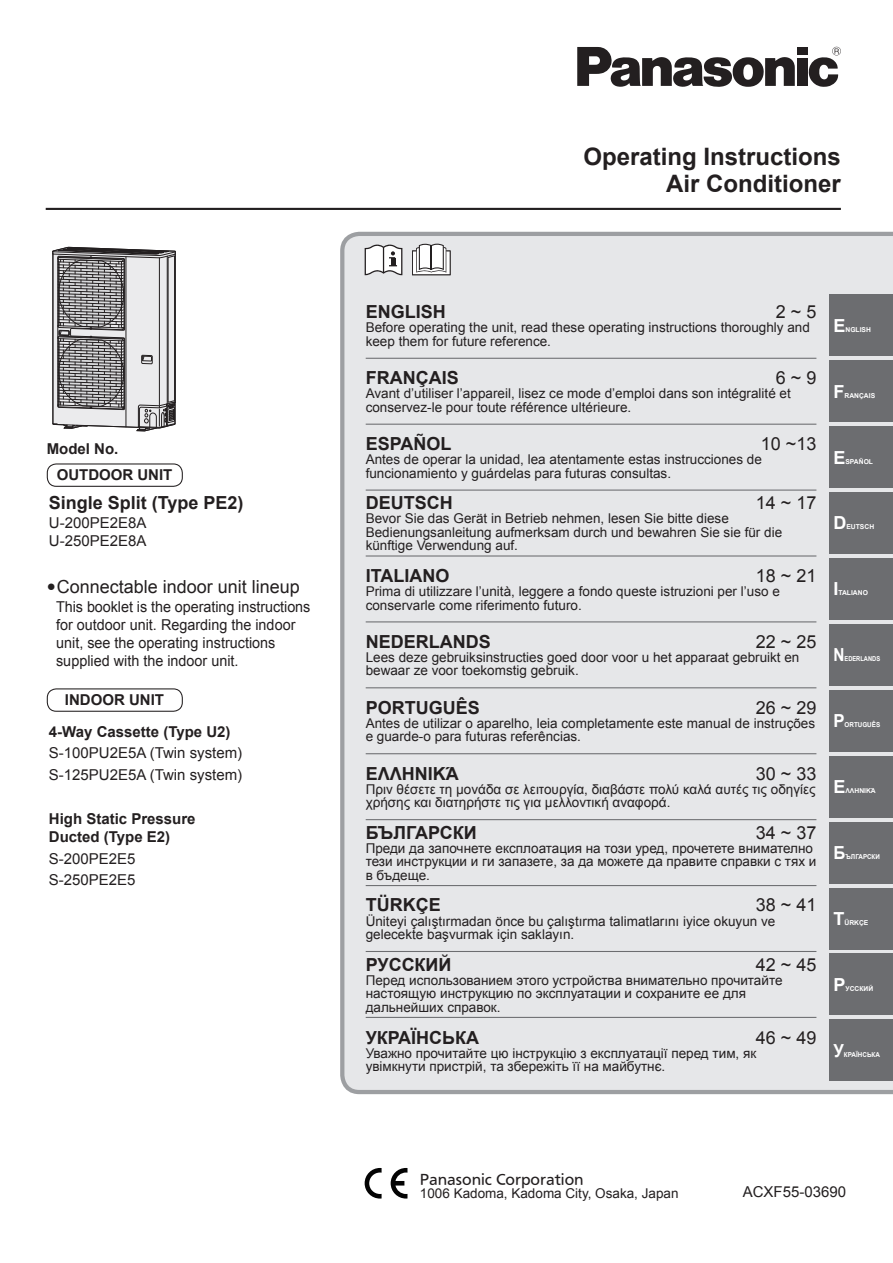
<style>
.page{position:relative;width:893px;height:1263px;background:#fff}
.page>*{position:absolute;margin:0;border:0;box-sizing:border-box;transform-origin:0 0}
.t1{font:700 24px/27px "Arial";color:#231f20;text-align:right}
.t2{font:700 18px "Arial";color:#231f20}
.t3{font:18px "Arial";color:#231f20}
.t4{font:700 18px "Arial";color:#fff}
.t5{font:700 18px "Arial";color:#fff;scale:.93 1}
.t6{font:700 18px "Arial";color:#fff;scale:.85 1}
.t7{font:700 18px "Arial";color:#fff;scale:.94 1}
.t8{font:15px/18px "Arial";color:#231f20;scale:.96 1}
.t9{font:15px/21.8px "Arial";color:#231f20}
.t10{font:700 15px/26.2px "Arial";color:#231f20}
.t11{font:13.5px/13.5px "Arial";color:#231f20}
.t12{font:13.5px "PUD Sans serif M";color:#231f20}
.t13{font:700 6.75px "Arial";color:#fff}
.t14{font:700 6.75px "Arial";color:#fff;scale:.93 1}
.t15{font:700 6.75px "Arial";color:#fff;scale:.85 1}
.t16{font:700 6.75px "Arial";color:#fff;scale:.94 1}
.s1{font-size:15px}
</style>
<div class="page">
<hr style="left:46px;top:208px;width:795px;height:2px;background:#231f20">
<div style="left:797px;top:47px;width:10px;height:7px;background:#231f20"></div>
<div style="left:797px;top:58px;width:10px;height:28px;background:#231f20"></div>
<svg style="left:577px;top:47px;width:218px;height:40px"></svg>
<svg style="left:809px;top:47px;width:32px;height:40px"></svg>
<div style="left:47px;top:463px;width:136px;height:24px;border:1px solid #231f20;border-radius:9px"></div>
<div style="left:47px;top:688px;width:136px;height:24px;border:1px solid #231f20;border-radius:9px"></div>
<svg style="left:52px;top:246px;width:124px;height:186px;background:#a6a5a7"></svg>
<div style="left:340px;top:232px;width:553px;height:862px;background:#e6e7e9"></div>
<hr style="left:366px;top:358px;width:450px;height:1px;background:#6c6d70">
<hr style="left:366px;top:424px;width:450px;height:1px;background:#6c6d70">
<hr style="left:366px;top:489px;width:450px;height:2px;background:#6c6d70">
<hr style="left:366px;top:555px;width:450px;height:1px;background:#6c6d70">
<hr style="left:366px;top:621px;width:450px;height:1px;background:#6c6d70">
<hr style="left:366px;top:687px;width:450px;height:1px;background:#6c6d70">
<hr style="left:366px;top:753px;width:450px;height:1px;background:#6c6d70">
<hr style="left:366px;top:819px;width:450px;height:1px;background:#6c6d70">
<hr style="left:366px;top:885px;width:450px;height:1px;background:#6c6d70">
<hr style="left:366px;top:951px;width:450px;height:1px;background:#6c6d70">
<hr style="left:366px;top:1017px;width:450px;height:1px;background:#6c6d70">
<div style="left:829px;top:294px;width:64px;height:62px;background:#6c6d70"></div>
<div style="left:829px;top:360px;width:64px;height:62px;background:#6c6d70"></div>
<div style="left:829px;top:426px;width:64px;height:62px;background:#6c6d70"></div>
<div style="left:829px;top:492px;width:64px;height:62px;background:#6c6d70"></div>
<div style="left:829px;top:558px;width:64px;height:62px;background:#6c6d70"></div>
<div style="left:829px;top:624px;width:64px;height:62px;background:#6c6d70"></div>
<div style="left:829px;top:690px;width:64px;height:62px;background:#6c6d70"></div>
<div style="left:829px;top:756px;width:64px;height:61px;background:#6c6d70"></div>
<div style="left:829px;top:822px;width:64px;height:61px;background:#6c6d70"></div>
<div style="left:829px;top:953px;width:64px;height:62px;background:#6c6d70"></div>
<div style="left:829px;top:888px;width:64px;height:61px;background:#6c6d70"></div>
<div style="left:829px;top:1019px;width:64px;height:62px;background:#6c6d70"></div>
<svg style="left:411px;top:242px;width:40px;height:34px"></svg>
<svg style="left:365px;top:244px;width:37px;height:31px"></svg>
<svg style="left:391px;top:1168px;width:16px;height:30px"></svg>
<svg style="left:365px;top:1168px;width:17px;height:30px"></svg>
<p class="t10" style="left:57px;top:436px;width:117px;text-indent:-10px">Model No.<br>OUTDOOR UNIT</p>
<h2 class="t2" style="left:49px;top:492px;width:196px">Single Split (Type PE2)</h2>
<p class="t9" style="left:49px;top:514px;width:99px;line-height:18px">U-200PE2E8A<br>U-250PE2E8A</p>
<h2 class="t3" style="left:47px;top:576px;width:255px"><span class="s1">●</span>Connectable indoor unit lineup</h2>
<p class="t8" style="left:56px;top:598px;width:266px">This booklet is the operating instructions for outdoor unit. Regarding the indoor unit, see the operating instructions supplied with the indoor unit.</p>
<p class="t10" style="left:49px;top:684px;width:183px;line-height:31.2px;text-indent:16px">INDOOR UNIT<br>4-Way Cassette (Type U2)</p>
<p class="t9" style="left:49px;top:742px;width:195px">S-100PU2E5A (Twin system)<br>S-125PU2E5A (Twin system)</p>
<p class="t10" style="left:49px;top:809px;width:148px;line-height:18px">High Static Pressure<br>Ducted (Type E2)</p>
<p class="t9" style="left:49px;top:847px;width:88px">S-200PE2E5<br>S-250PE2E5</p>
<h1 class="t1" style="left:583px;top:143px;width:259px">Operating Instructions<br>Air Conditioner</h1>
<h2 class="t2" style="left:366px;top:302px;width:82px">ENGLISH</h2>
<h2 class="t3" style="left:776px;top:302px;width:42px">2 ~ 5</h2>
<p class="t11" style="left:366px;top:321px;width:446px">Before operating the unit, read these operating instructions thoroughly and keep them for future reference.</p>
<h2 class="t2" style="left:366px;top:368px;width:94px">FRANÇAIS</h2>
<h2 class="t3" style="left:776px;top:368px;width:42px">6 ~ 9</h2>
<p class="t11" style="left:366px;top:387px;width:427px">Avant d’utiliser l’appareil, lisez ce mode d’emploi dans son intégralité et conservez-le pour toute référence ultérieure.</p>
<h2 class="t2" style="left:366px;top:434px;width:87px">ESPAÑOL</h2>
<h2 class="t3" style="left:761px;top:434px;width:57px">10 ~13</h2>
<p class="t11" style="left:366px;top:453px;width:398px">Antes de operar la unidad, lea atentamente estas instrucciones de funcionamiento y guárdelas para futuras consultas.</p>
<h2 class="t2" style="left:366px;top:493px;width:88px">DEUTSCH</h2>
<h2 class="t3" style="left:756px;top:493px;width:62px">14 ~ 17</h2>
<p class="t11" style="left:366px;top:512px;width:418px">Bevor Sie das Gerät in Betrieb nehmen, lesen Sie bitte diese<br>Bedienungsanleitung aufmerksam durch und bewahren Sie sie für die künftige Verwendung auf.</p>
<h2 class="t2" style="left:366px;top:566px;width:85px">ITALIANO</h2>
<h2 class="t3" style="left:756px;top:566px;width:62px">18 ~ 21</h2>
<p class="t11" style="left:366px;top:585px;width:416px">Prima di utilizzare l’unità, leggere a fondo queste istruzioni per l’uso e conservarle come riferimento futuro.</p>
<h2 class="t2" style="left:366px;top:631px;width:126px">NEDERLANDS</h2>
<h2 class="t3" style="left:756px;top:631px;width:62px">22 ~ 25</h2>
<p class="t11" style="left:366px;top:650px;width:435px">Lees deze gebruiksinstructies goed door voor u het apparaat gebruikt en bewaar ze voor toekomstig gebruik.</p>
<h2 class="t2" style="left:366px;top:697px;width:116px">PORTUGUÊS</h2>
<h2 class="t3" style="left:756px;top:697px;width:62px">26 ~ 29</h2>
<p class="t11" style="left:366px;top:716px;width:451px">Antes de utilizar o aparelho, leia completamente este manual de instruções e guarde-o para futuras referências.</p>
<h2 class="t2" style="left:366px;top:763px;width:95px">EΛΛΗΝΙΚΆ</h2>
<h2 class="t3" style="left:756px;top:763px;width:62px">30 ~ 33</h2>
<p class="t11" style="left:366px;top:782px;width:451px">Πριν θέσετε τη μονάδα σε λειτουργία, διαβάστε πολύ καλά αυτές τις οδηγίες χρήσης και διατηρήστε τις για μελλοντική αναφορά.</p>
<h2 class="t2" style="left:366px;top:822px;width:113px">БЪЛГАРСКИ</h2>
<h2 class="t3" style="left:756px;top:822px;width:62px">34 ~ 37</h2>
<p class="t11" style="left:366px;top:841px;width:452px">Преди да започнете експлоатация на този уред, прочетете внимателно тези инструкции и ги запазете, за да можете да правите справки с тях и в бъдеще.</p>
<h2 class="t2" style="left:366px;top:895px;width:76px">TÜRKÇE</h2>
<h2 class="t3" style="left:756px;top:895px;width:62px">38 ~ 41</h2>
<p class="t11" style="left:366px;top:914px;width:411px">Üniteyi çalıştırmadan önce bu çalıştırma talimatlarını iyice okuyun ve gelecekte başvurmak için saklayın.</p>
<h2 class="t2" style="left:366px;top:954px;width:87px">РУССКИЙ</h2>
<h2 class="t3" style="left:756px;top:954px;width:62px">42 ~ 45</h2>
<p class="t11" style="left:366px;top:973px;width:418px">Перед использованием этого устройства внимательно прочитайте настоящую инструкцию по эксплуатации и сохраните ее для дальнейших справок.</p>
<h2 class="t2" style="left:366px;top:1027px;width:115px">УКРАЇНСЬКА</h2>
<h2 class="t3" style="left:756px;top:1027px;width:62px">46 ~ 49</h2>
<p class="t11" style="left:366px;top:1046px;width:392px">Уважно прочитайте цю інструкцію з експлуатації перед тим, як увімкнути пристрій, та збережіть її на майбутнє.</p>
<h2 class="t4" style="left:833px;top:315px;width:14px">E</h2>
<p class="t13" style="left:845px;top:326px;width:27px">NGLISH</p>
<h2 class="t4" style="left:833px;top:381px;width:12px">F</h2>
<p class="t13" style="left:844px;top:392px;width:32px">RANÇAIS</p>
<h2 class="t4" style="left:833px;top:447px;width:14px">E</h2>
<p class="t13" style="left:845px;top:457px;width:29px">SPAÑOL</p>
<h2 class="t4" style="left:833px;top:513px;width:14px">D</h2>
<p class="t13" style="left:846px;top:523px;width:29px">EUTSCH</p>
<h2 class="t4" style="left:833px;top:579px;width:7px">I</h2>
<p class="t13" style="left:838px;top:589px;width:31px">TALIANO</p>
<h2 class="t6" style="left:833px;top:645px;width:14px">N</h2>
<p class="t15" style="left:844px;top:655px;width:43px">EDERLANDS</p>
<h2 class="t5" style="left:833px;top:711px;width:14px">P</h2>
<p class="t14" style="left:845px;top:721px;width:40px">ORTUGUÊS</p>
<h2 class="t4" style="left:833px;top:777px;width:14px">E</h2>
<p class="t13" style="left:845px;top:787px;width:32px">ΛΛΗΝΙΚΆ</p>
<h2 class="t5" style="left:833px;top:843px;width:14px">Б</h2>
<p class="t14" style="left:845px;top:853px;width:39px">ЪЛГАРСКИ</p>
<h2 class="t4" style="left:833px;top:909px;width:12px">T</h2>
<p class="t13" style="left:844px;top:919px;width:25px">ÜRKÇE</p>
<h2 class="t4" style="left:833px;top:974px;width:14px">Р</h2>
<p class="t13" style="left:845px;top:985px;width:29px">УССКИЙ</p>
<h2 class="t7" style="left:833px;top:1040px;width:13px">У</h2>
<p class="t16" style="left:844px;top:1051px;width:40px">КРАЇНСЬКА</p>
<p class="t12" style="left:420px;top:1172px;width:165px">Panasonic Corporation</p>
<p class="t11" style="left:420px;top:1187px;width:260px">1006 Kadoma, Kadoma City, Osaka, Japan</p>
<p class="t9" style="left:743px;top:1181px;width:105px">ACXF55-03690</p>
</div>
